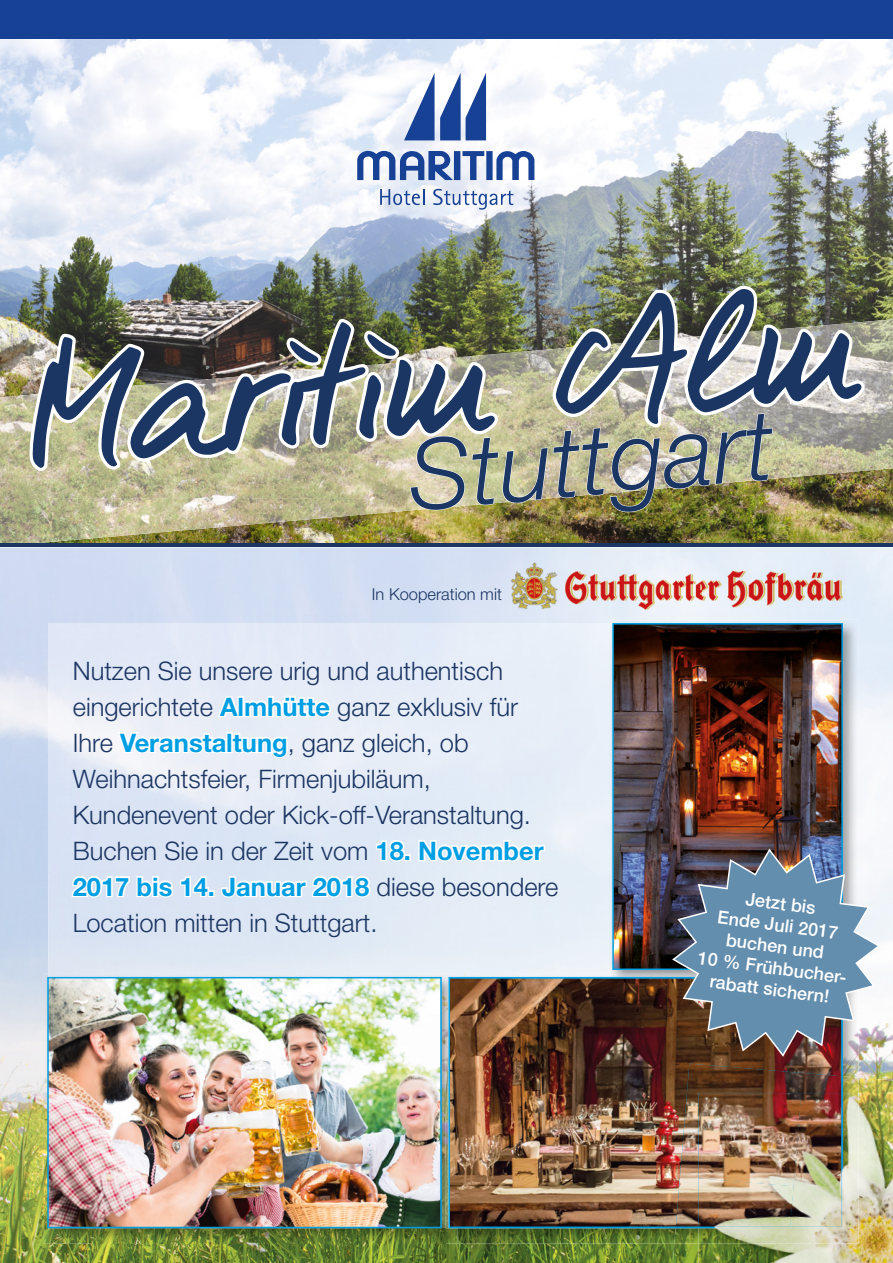
<style>
.page{position:relative;width:893px;height:1263px;background:#fff}
.page>*{position:absolute;margin:0;border:0;box-sizing:border-box;transform-origin:0 0}
.t1{font:173.85px "WARSTEINER01";color:#1c3663}
.t2{font:italic 300 97.8px "Helvetica Neue LT Pro";color:#1c3663}
.t3{font:300 25.5px/36px "Helvetica Neue LT Pro";color:#1c3663}
.t4{font:500 18px/21.6px "Helvetica Neue LT Pro";color:#fff;text-align:center}
.t5{font:300 16.5px "Helvetica Neue LT Pro";color:#1c3663}
.s1{font-weight:700;color:#009fe3}
</style>
<div class="page">
<img style="left:0;top:649px;width:52px;height:614px">
<img style="left:858px;top:649px;width:35px;height:427px">
<img style="left:52px;top:1243px;width:621px;height:20px">
<img style="left:105px;top:38px;width:788px;height:147px">
<img style="left:0;top:38px;width:105px;height:355px">
<img style="left:736px;top:185px;width:157px;height:134px">
<img style="left:105px;top:185px;width:631px;height:99px">
<img style="left:683px;top:499px;width:210px;height:44px">
<img style="left:578px;top:513px;width:105px;height:30px">
<img style="left:105px;top:513px;width:473px;height:30px">
<img style="left:52px;top:542px;width:53px;height:1px">
<img style="left:868px;top:319px;width:25px;height:135px">
<img style="left:0;top:393px;width:52px;height:150px">
<img style="left:868px;top:454px;width:25px;height:45px">
<img style="left:52px;top:513px;width:316px;height:29px">
<div style="left:0;top:0;width:893px;height:38px;background:#164194"></div>
<svg style="left:404px;top:73px;width:82px;height:67px"></svg>
<svg style="left:357px;top:151px;width:177px;height:29px"></svg>
<svg style="left:380px;top:189px;width:44px;height:16px"></svg>
<svg style="left:433px;top:189px;width:80px;height:21px"></svg>
<img style="left:27px;top:284px;width:841px;height:229px">
<svg style="left:216px;top:684px;width:117px;height:35px"></svg>
<svg style="left:116px;top:730px;width:173px;height:36px"></svg>
<svg style="left:374px;top:838px;width:33px;height:25px"></svg>
<svg style="left:417px;top:837px;width:130px;height:38px"></svg>
<svg style="left:70px;top:874px;width:140px;height:25px"></svg>
<svg style="left:219px;top:874px;width:153px;height:26px"></svg>
<hr style="left:0;top:543px;width:893px;height:4px;background:#1c3663">
<img style="left:843px;top:670px;width:15px;height:406px">
<img style="left:612px;top:623px;width:231px;height:347px">
<img style="left:44px;top:973px;width:50px;height:270px">
<img style="left:94px;top:1228px;width:579px;height:15px">
<img style="left:48px;top:973px;width:397px;height:255px">
<img style="left:47px;top:977px;width:395px;height:251px">
<img style="left:445px;top:973px;width:12px;height:270px">
<img style="left:448px;top:977px;width:395px;height:251px">
<img style="left:843px;top:1076px;width:50px;height:187px">
<img style="left:673px;top:1228px;width:25px;height:35px">
<img style="left:686px;top:1063px;width:155px;height:41px">
<img style="left:676px;top:1104px;width:22px;height:123px">
<svg style="left:841px;top:1076px;width:2px;height:17px"></svg>
<svg style="left:676px;top:1227px;width:22px;height:1px"></svg>
<img style="left:698px;top:1243px;width:148px;height:20px">
<img style="left:806px;top:1093px;width:52px;height:150px">
<img style="left:698px;top:1228px;width:108px;height:15px">
<img style="left:698px;top:1093px;width:92px;height:85px">
<img style="left:790px;top:1093px;width:5px;height:85px">
<img style="left:698px;top:1178px;width:97px;height:50px">
<img style="left:795px;top:1093px;width:48px;height:135px">
<img style="left:672px;top:848px;width:208px;height:209px">
<img style="left:494px;top:561px;width:365px;height:50px">
<h1 class="t1" style="left:19px;top:296px;width:831px;rotate:-5deg">Maritim Alm</h1>
<h2 class="t2" style="left:404px;top:417px;width:367px;rotate:-5deg">Stuttgart</h2>
<p class="t5" style="left:372px;top:584px;width:131px">In Kooperation mit</p>
<p class="t3" style="left:73px;top:652px;width:487px">Nutzen Sie unsere urig und authentisch eingerichtete <span class="s1">Almhütte</span> ganz exklusiv für Ihre <span class="s1">Veranstaltung</span>, ganz gleich, ob Weihnachtsfeier, Firmenjubiläum, Kundenevent oder Kick-off-Veranstaltung.<br>Buchen Sie in der Zeit vom <span class="s1">18. November 2017 bis 14. Januar 2018</span> diese besondere Location mitten in Stuttgart.</p>
<p class="t4" style="left:707px;top:883px;width:153px;rotate:7deg">Jetzt bis<br>Ende Juli 2017 buchen und<br>10 % Frühbucher&shy;rabatt sichern!</p>
</div>
